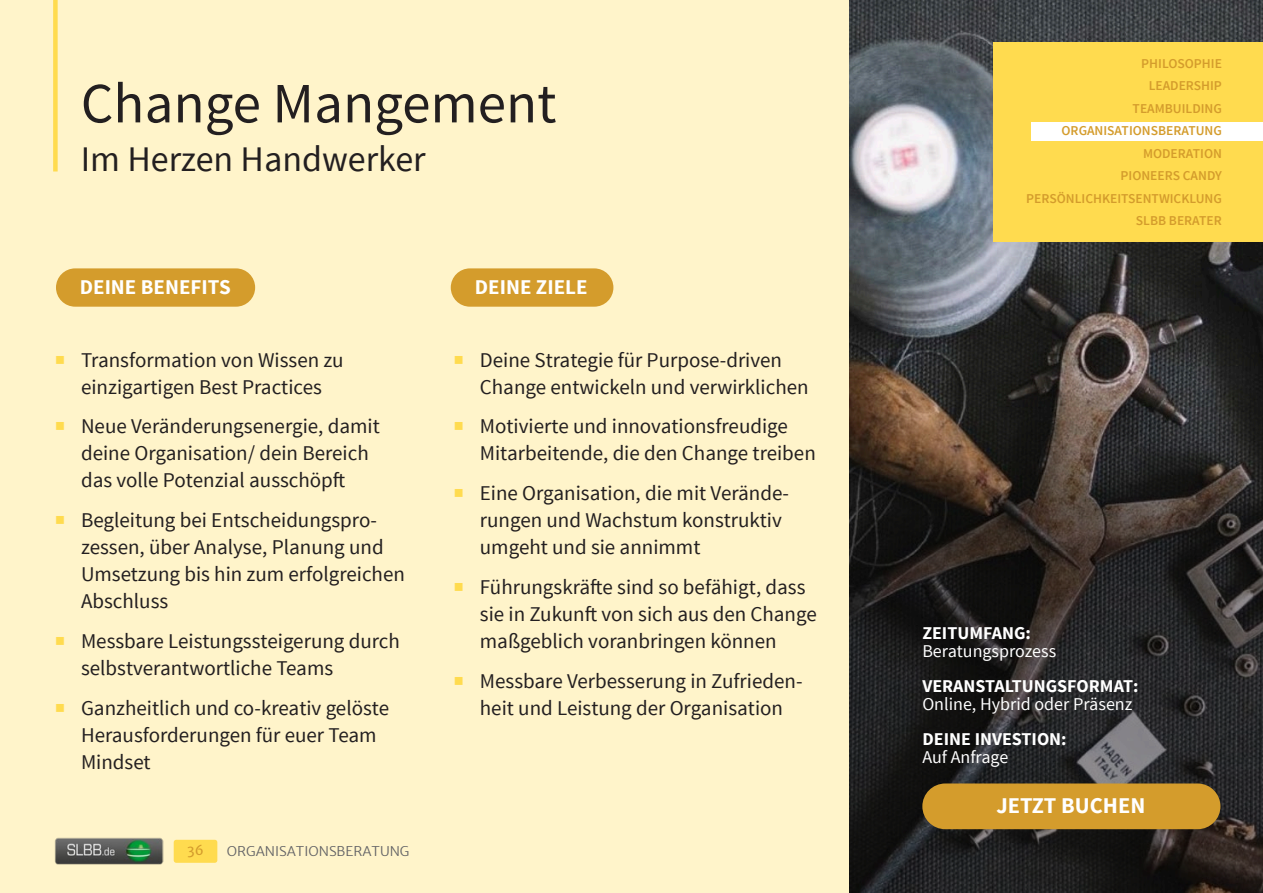
<style>
.page{position:relative;width:1263px;height:893px;background:#fff}
.page>*{position:absolute;margin:0;border:0;box-sizing:border-box;transform-origin:0 0}
.t1{font:57px "Source Sans Pro";color:#231f20}
.t2{font:36px "Source Sans Pro";color:#231f20}
.t3{font:700 22.5px "Source Sans Pro";color:#fff}
.t4{font:21px/27px "Source Sans Pro";color:#231f20}
.t5{font:700 21px "Source Sans Pro";color:#fff}
.t6{font:18px "Source Sans Pro";color:#fff}
.t7{font:700 18px "Source Sans Pro";color:#fff}
.t8{font:600 13.5px/22.5px "Source Sans Pro";color:#d49c2c;text-align:right}
.t9{font:300 13.5px "Merriweather Sans";color:#636366}
.t10{font:13.5px "Merriweather Sans";color:#d49c2c}
.s1{font-size:39px;color:#ffdb4f}
</style>
<div class="page">
<div style="left:0;top:0;width:852px;height:893px;background:#fff4ca"></div>
<div style="left:53px;top:0;width:5px;height:171px;background:#ffdb4f"></div>
<img style="left:849px;top:0;width:414px;height:339px">
<svg style="left:849px;top:339px;width:414px;height:554px;background:#2d2926"></svg>
<div style="left:993px;top:43px;width:270px;height:199px;background:#ffdb4f"></div>
<div style="left:1031px;top:122px;width:232px;height:18px;background:#fff"></div>
<div style="left:922px;top:783px;width:298px;height:46px;background:#d49c2c;border-radius:23px"></div>
<div style="left:56px;top:268px;width:199px;height:39px;background:#d49c2c;border-radius:19px"></div>
<div style="left:451px;top:268px;width:162px;height:39px;background:#d49c2c;border-radius:19px"></div>
<div style="left:174px;top:840px;width:43px;height:23px;background:#ffdb4f;border-radius:3px"></div>
<img style="left:54px;top:838px;width:109px;height:26px">
<h1 class="t1" style="left:81px;top:68px;width:477px">Change Mangement</h1>
<h2 class="t2" style="left:81px;top:137px;width:346px">Im Herzen Handwerker</h2>
<p class="t5" style="left:80px;top:273px;width:152px">DEINE BENEFITS</p>
<p class="t4" style="left:54px;top:347px;width:291px;text-align:center"><span class="s1">■</span> Transformation von Wissen zu einzigartigen Best Practices</p>
<p class="t4" style="left:81px;top:413px;width:300px;text-indent:-27px"><span class="s1">■</span> Neue Veränderungsenergie, damit deine Organisation/ dein Bereich das volle Potenzial ausschöpft</p>
<p class="t4" style="left:81px;top:507px;width:325px;text-indent:-27px"><span class="s1">■</span> Begleitung bei Entscheidungspro&shy;zessen, über Analyse, Planung und<br>Umsetzung bis hin zum erfolgreichen<br>Abschluss</p>
<p class="t4" style="left:81px;top:628px;width:320px;text-indent:-27px"><span class="s1">■</span> Messbare Leistungssteigerung durch selbstverantwortliche Teams</p>
<p class="t4" style="left:81px;top:695px;width:310px;text-indent:-27px"><span class="s1">■</span> Ganzheitlich und co-kreativ gelöste<br>Herausforderungen für euer Team<br>Mindset</p>
<p class="t10" style="left:187px;top:842px;width:18px">36</p>
<p class="t9" style="left:227px;top:843px;width:184px">ORGANISATIONSBERATUNG</p>
<p class="t5" style="left:475px;top:273px;width:114px">DEINE ZIELE</p>
<p class="t4" style="left:480px;top:347px;width:330px;text-indent:-27px"><span class="s1">■</span> Deine Strategie für Purpose-driven<br>Change entwickeln und verwirklichen</p>
<p class="t4" style="left:480px;top:413px;width:337px;text-indent:-27px"><span class="s1">■</span> Motivierte und innovationsfreudige<br>Mitarbeitende, die den Change treiben</p>
<p class="t4" style="left:480px;top:480px;width:311px;text-indent:-27px"><span class="s1">■</span> Eine Organisation, die mit Verände&shy;rungen und Wachstum konstruktiv umgeht und sie annimmt</p>
<p class="t4" style="left:480px;top:574px;width:338px;text-indent:-27px"><span class="s1">■</span> Führungskräfte sind so befähigt, dass sie in Zukunft von sich aus den Change maßgeblich voranbringen können</p>
<p class="t4" style="left:453px;top:668px;width:351px;text-align:center"><span class="s1">■</span> Messbare Verbesserung in Zufrieden&shy;heit und Leistung der Organisation</p>
<p class="t8" style="left:1026px;top:52px;width:197px">PHILOSOPHIE<br>LEADERSHIP<br>TEAMBUILDING<br>ORGANISATIONSBERATUNG<br>MODERATION<br>PIONEERS CANDY<br>PERSÖNLICHKEITSENTWICKLUNG<br>SLBB BERATER</p>
<p class="t7" style="left:922px;top:621px;width:110px">ZEITUMFANG:</p>
<p class="t6" style="left:922px;top:640px;width:135px">Beratungsprozess</p>
<p class="t7" style="left:922px;top:674px;width:218px">VERANSTALTUNGSFORMAT:</p>
<p class="t6" style="left:922px;top:693px;width:212px">Online, Hybrid oder Präsenz</p>
<p class="t7" style="left:922px;top:727px;width:146px">DEINE INVESTION:</p>
<p class="t6" style="left:922px;top:746px;width:88px">Auf Anfrage</p>
<p class="t3" style="left:996px;top:791px;width:150px">JETZT BUCHEN</p>
</div>
